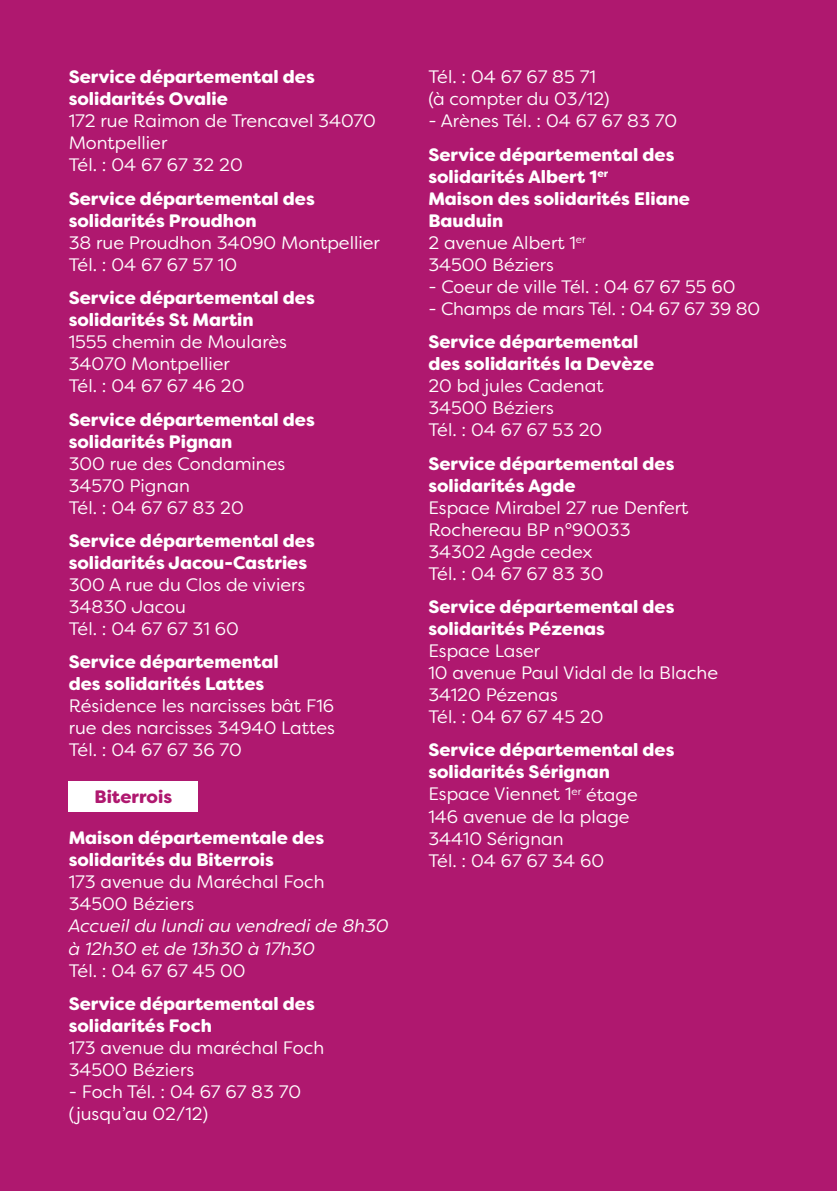
<style>
.page{position:relative;width:837px;height:1191px;background:#fff}
.page>*{position:absolute;margin:0;border:0;box-sizing:border-box;transform-origin:0 0}
.t1{font:18px/22px "Filson Soft";color:#fff}
.t2{font:900 18px/22px "Filson Soft";color:#fff}
.t3{font:italic 18px/22px "Filson Soft";color:#fff}
.t4{font:900 18px "Filson Soft";color:#af186f}
.s1{font-weight:400}
.s2{font-weight:900}
</style>
<div class="page">
<div style="left:0;top:0;width:837px;height:1190px;background:#af186f"></div>
<div style="left:69px;top:781px;width:129px;height:30px;background:#fff"></div>
<p class="t2" style="left:69px;top:66px;width:248px">Service départemental des solidarités Ovalie</p>
<p class="t1" style="left:69px;top:110px;width:309px">172 rue Raimon de Trencavel 34070<br>Montpellier<br>Tél. : 04 67 67 32 20</p>
<p class="t2" style="left:69px;top:187px;width:248px">Service départemental des solidarités Proudhon</p>
<p class="t1" style="left:69px;top:231px;width:313px">38 rue Proudhon 34090 Montpellier<br>Tél. : 04 67 67 57 10</p>
<p class="t2" style="left:69px;top:287px;width:248px">Service départemental des solidarités St Martin</p>
<p class="t1" style="left:69px;top:330px;width:220px">1555 chemin de Moularès<br>34070 Montpellier<br>Tél. : 04 67 67 46 20</p>
<p class="t2" style="left:69px;top:408px;width:248px">Service départemental des solidarités Pignan</p>
<p class="t1" style="left:69px;top:452px;width:218px">300 rue des Condamines<br>34570 Pignan<br>Tél. : 04 67 67 83 20</p>
<p class="t2" style="left:69px;top:529px;width:248px">Service départemental des solidarités Jacou-Castries</p>
<p class="t1" style="left:69px;top:573px;width:238px">300 A rue du Clos de viviers<br>34830 Jacou<br>Tél. : 04 67 67 31 60</p>
<p class="t2" style="left:69px;top:651px;width:211px">Service départemental des solidarités Lattes</p>
<p class="t1" style="left:69px;top:694px;width:268px;text-align:justify">Résidence les narcisses bât F16 rue des narcisses 34940 Lattes Tél. : 04 67 67 36 70</p>
<p class="t4" style="left:95px;top:784px;width:79px">Biterrois</p>
<p class="t2" style="left:69px;top:827px;width:257px">Maison départementale des solidarités du Biterrois</p>
<p class="t1" style="left:69px;top:870px;width:257px">173 avenue du Maréchal Foch<br>34500 Béziers</p>
<p class="t3" style="left:69px;top:914px;width:322px">Accueil du lundi au vendredi de 8h30 à 12h30 et de 13h30 à 17h30</p>
<p class="t1" style="left:69px;top:958px;width:178px">Tél. : 04 67 67 45 00</p>
<p class="t2" style="left:69px;top:992px;width:248px">Service départemental des solidarités Foch</p>
<p class="t1" style="left:69px;top:1036px;width:257px">173 avenue du maréchal Foch<br>34500 Béziers</p>
<p class="t1" style="left:69px;top:1080px;width:234px">- Foch Tél. : 04 67 67 83 70 (jusqu’au 02/12)</p>
<p class="t1" style="left:428px;top:66px;width:183px">Tél. : 04 67 67 85 71 (à compter du 03/12)</p>
<p class="t1" style="left:428px;top:110px;width:250px">- Arènes Tél. : 04 67 67 83 70</p>
<p class="t2" style="left:428px;top:143px;width:263px">Service départemental des solidarités Albert 1<sup>er<br></sup>Maison des solidarités Eliane<br>Bauduin<br><span class="s1">2 avenue Albert 1</span><sup>er<br></sup><span class="s1">34500 Béziers</span></p>
<p class="t1" style="left:428px;top:275px;width:309px">- Coeur de ville Tél. : 04 67 67 55 60</p>
<p class="t1" style="left:428px;top:297px;width:333px">- Champs de mars Tél. : 04 67 67 39 80</p>
<p class="t2" style="left:428px;top:331px;width:227px">Service départemental des solidarités la Devèze</p>
<p class="t1" style="left:428px;top:374px;width:177px">20 bd jules Cadenat<br>34500 Béziers<br>Tél. : 04 67 67 53 20</p>
<p class="t2" style="left:428px;top:452px;width:248px">Service départemental des solidarités Agde</p>
<p class="t1" style="left:428px;top:496px;width:262px">Espace Mirabel 27 rue Denfert<br>Rochereau BP n°90033<br>34302 Agde cedex<br>Tél. : 04 67 67 83 30</p>
<p class="t2" style="left:428px;top:595px;width:248px">Service départemental des solidarités Pézenas</p>
<p class="t1" style="left:428px;top:639px;width:291px">Espace Laser<br>10 avenue Paul Vidal de la Blache<br>34120 Pézenas<br>Tél. : 04 67 67 45 20</p>
<p class="t1" style="left:428px;top:738px;width:248px"><span class="s2">Service départemental des solidarités Sérignan<br></span>Espace Viennet 1<sup>er</sup> étage<br>146 avenue de la plage<br>34410 Sérignan<br>Tél. : 04 67 67 34 60</p>
</div>
